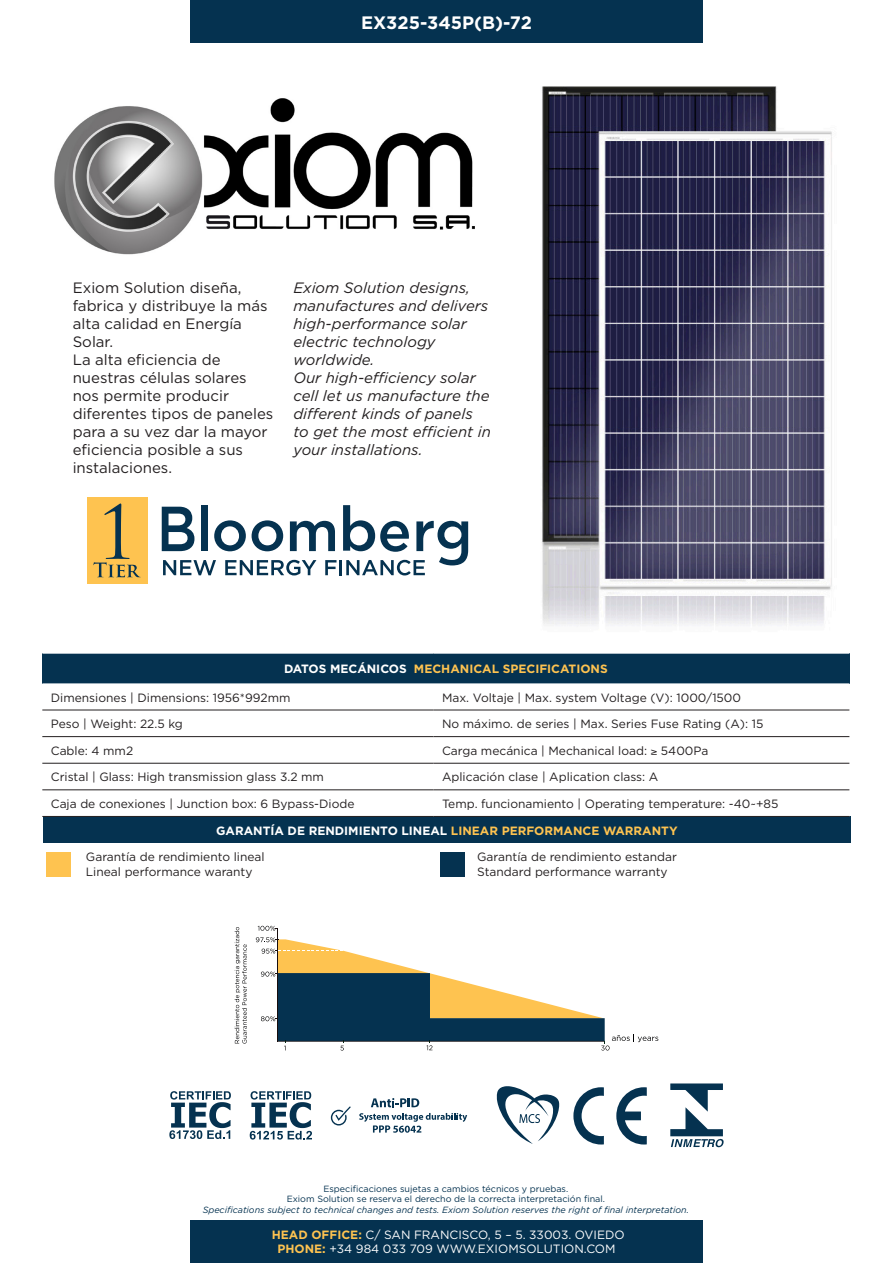
<style>
.page{position:relative;width:893px;height:1263px;background:#fff}
.page>*{position:absolute;margin:0;border:0;box-sizing:border-box;transform-origin:0 0}
.t1{font:700 18px "Gotham";color:#fff}
.t2{font:15px/18px "Gotham";color:#231f20}
.t3{font:italic 15px/18px "Gotham";color:#231f20}
.t4{font:12px/14.4px "Gotham";color:#231f20}
.t5{font:12px/14.4px "Gotham";color:#fff;text-align:center}
.t6{font:700 12px "Gotham";color:#fff}
.t7{font:700 12px "Gotham";color:#fec350}
.t8{font:9px/10.8px "Gotham";color:#053250;text-align:center}
.t9{font:italic 9px "Gotham";color:#053250}
.s1{color:#fff}
.s2{color:#fec350}
.s3{font-weight:700;color:#fec350}
</style>
<div class="page">
<div style="left:87px;top:497px;width:60px;height:87px;background:#fec350"></div>
<svg style="left:93px;top:503px;width:48px;height:74px"></svg>
<svg style="left:162px;top:505px;width:306px;height:70px"></svg>
<img style="left:54px;top:98px;width:421px;height:157px">
<div style="left:190px;top:1220px;width:513px;height:43px;background:#053250"></div>
<div style="left:190px;top:0;width:513px;height:43px;background:#053250"></div>
<svg style="left:496px;top:1086px;width:64px;height:58px"></svg>
<svg style="left:616px;top:1087px;width:31px;height:57px"></svg>
<svg style="left:573px;top:1087px;width:31px;height:57px"></svg>
<svg style="left:670px;top:1083px;width:54px;height:64px"></svg>
<svg style="left:169px;top:1091px;width:62px;height:48px"></svg>
<svg style="left:250px;top:1091px;width:62px;height:48px"></svg>
<svg style="left:371px;top:1098px;width:48px;height:9px"></svg>
<svg style="left:359px;top:1113px;width:108px;height:20px"></svg>
<svg style="left:331px;top:1106px;width:20px;height:19px"></svg>
<svg style="left:235px;top:927px;width:12px;height:116px"></svg>
<svg style="left:258px;top:926px;width:19px;height:5px"></svg>
<hr style="left:277px;top:928px;width:1px;height:113px;background:#180e0e">
<svg style="left:256px;top:937px;width:402px;height:113px"></svg>
<div style="left:43px;top:817px;width:807px;height:26px;background:#053250"></div>
<div style="left:46px;top:852px;width:24px;height:25px;background:#fec350"></div>
<div style="left:441px;top:852px;width:24px;height:25px;background:#053250"></div>
<img style="left:542px;top:86px;width:290px;height:539px">
<div style="left:42px;top:653px;width:807px;height:30px;background:#053250"></div>
<svg style="left:42px;top:683px;width:807px;height:133px"></svg>
<hr style="left:42px;top:653px;width:392px;height:1px;background:#fff">
<hr style="left:434px;top:653px;width:415px;height:1px;background:#fff">
<hr style="left:42px;top:710px;width:392px;height:1px;background:#231f20">
<hr style="left:434px;top:710px;width:415px;height:1px;background:#231f20">
<hr style="left:42px;top:736px;width:392px;height:1px;background:#231f20">
<hr style="left:434px;top:736px;width:415px;height:1px;background:#231f20">
<hr style="left:42px;top:763px;width:392px;height:1px;background:#231f20">
<hr style="left:434px;top:763px;width:415px;height:1px;background:#231f20">
<hr style="left:42px;top:789px;width:392px;height:1px;background:#231f20">
<hr style="left:434px;top:789px;width:415px;height:1px;background:#231f20">
<hr style="left:42px;top:816px;width:392px;height:1px;background:#231f20">
<hr style="left:434px;top:816px;width:415px;height:1px;background:#231f20">
<p class="t1" style="left:361px;top:10px;width:172px">EX325-345P(B)-72</p>
<p class="t2" style="left:73px;top:279px;width:202px">Exiom Solution diseña, fabrica y distribuye la más alta calidad en Energía<br>Solar.<br>La alta eficiencia de nuestras células solares nos permite producir diferentes tipos de paneles para a su vez dar la mayor eficiencia posible a sus instalaciones.</p>
<p class="t3" style="left:293px;top:279px;width:199px">Exiom Solution designs, manufactures and delivers high-performance solar electric technology worldwide.<br>Our high-efficiency solar cell let us manufacture the different kinds of panels to get the most efficient in your installations.</p>
<p class="t7" style="left:284px;top:661px;width:325px"><span class="s1">DATOS MECÁNICOS</span> MECHANICAL SPECIFICATIONS</p>
<p class="t4" style="left:51px;top:690px;width:241px">Dimensiones | Dimensions: 1956*992mm</p>
<p class="t4" style="left:442px;top:690px;width:301px">Max. Voltaje | Max. system Voltage (V): 1000/1500</p>
<p class="t4" style="left:51px;top:716px;width:134px">Peso | Weight: 22.5 kg</p>
<p class="t4" style="left:442px;top:716px;width:323px">No máximo. de series | Max. Series Fuse Rating (A): 15</p>
<p class="t4" style="left:51px;top:743px;width:84px">Cable: 4 mm2</p>
<p class="t4" style="left:442px;top:743px;width:268px">Carga mecánica | Mechanical load: ≥ 5400Pa</p>
<p class="t4" style="left:51px;top:770px;width:275px">Cristal | Glass: High transmission glass 3.2 mm</p>
<p class="t4" style="left:442px;top:770px;width:218px">Aplicación clase | Aplication class: A</p>
<p class="t4" style="left:51px;top:796px;width:305px">Caja de conexiones | Junction box: 6 Bypass-Diode</p>
<p class="t4" style="left:442px;top:796px;width:338px">Temp. funcionamiento | Operating temperature: -40~+85</p>
<p class="t6" style="left:216px;top:822px;width:463px">GARANTÍA DE RENDIMIENTO LINEAL <span class="s2">LINEAR PERFORMANCE WARRANTY</span></p>
<p class="t4" style="left:86px;top:850px;width:180px">Garantía de rendimiento lineal<br>Lineal performance waranty</p>
<p class="t4" style="left:477px;top:850px;width:201px">Garantía de rendimiento estandar<br>Standard performance warranty</p>
<p class="t8" style="left:287px;top:1183px;width:320px">Especificaciones sujetas a cambios técnicos y pruebas.<br>Exiom Solution se reserva el derecho de la correcta interpretación final.</p>
<p class="t9" style="left:203px;top:1204px;width:488px">Specifications subject to technical changes and tests. Exiom Solution reserves the right of final interpretation.</p>
<p class="t5" style="left:272px;top:1227px;width:354px"><span class="s3">HEAD OFFICE:</span> C/ SAN FRANCISCO, 5 – 5. 33003. OVIEDO<br><span class="s3">PHONE:</span> +34 984 033 709 WWW.EXIOMSOLUTION.COM</p>
</div>
